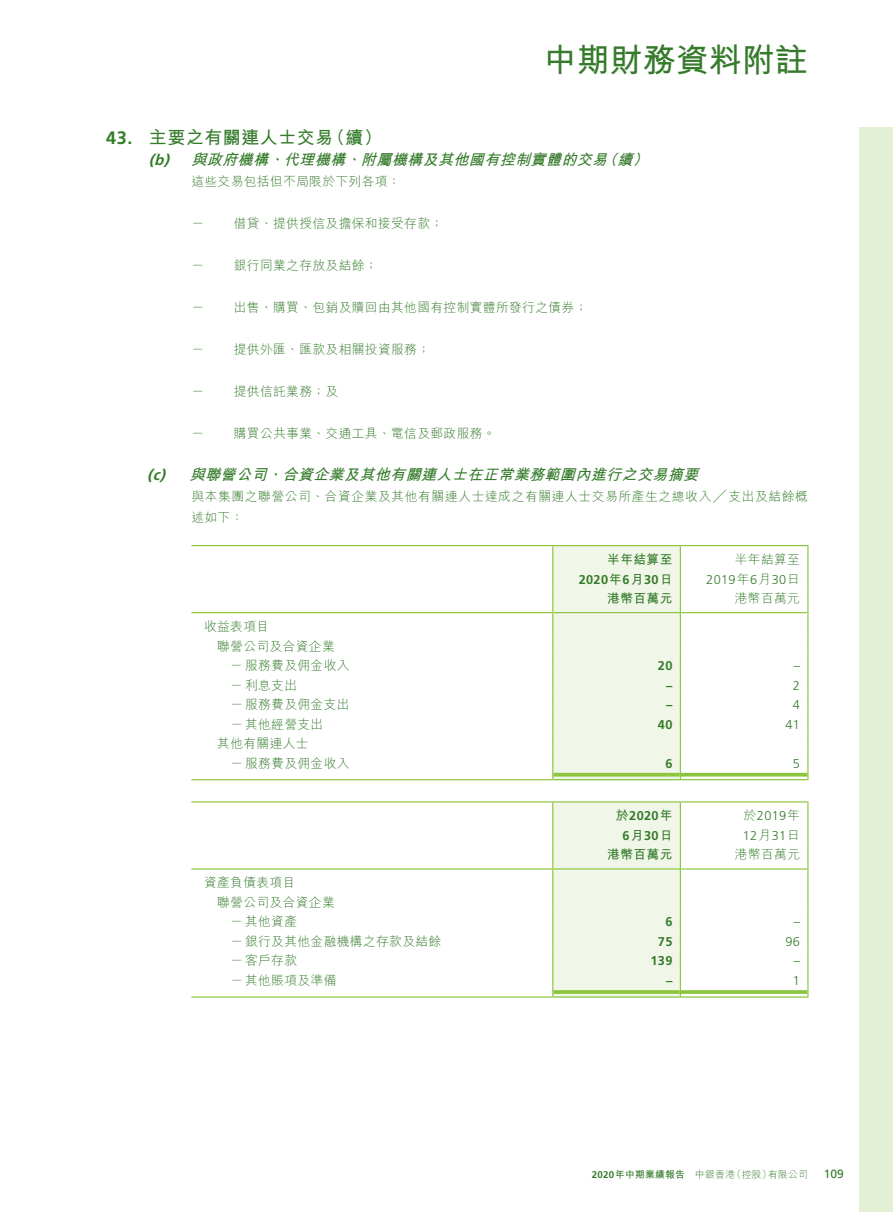
<style>
.page{position:relative;width:893px;height:1212px;background:#fff}
.page>*{position:absolute;margin:0;border:0;box-sizing:border-box;transform-origin:0 0}
.t1{font:700 33px "M Hei HK";color:#357b2b}
.t2{font:700 18px "M Hei HK";letter-spacing:.03em;color:#357b2b}
.t3{font:italic 700 15px "M Hei HK";color:#357b2b}
.t4{font:300 12.75px/21px "M Hei HK";letter-spacing:.03em;color:#357b2b}
.t5{font:700 12.75px/19.5px "Frutiger LT Std";letter-spacing:.03em;color:#357b2b;text-align:center}
.t6{font:300 12.75px/19.5px "Frutiger LT Std";letter-spacing:.03em;color:#357b2b}
.t7{font:700 12.75px "M Hei HK";letter-spacing:.03em;color:#357b2b}
.t8{font:12px "Frutiger LT Std";color:#357b2b}
.t9{font:300 9.75px "M Hei HK";letter-spacing:.03em;color:#357b2b}
.s1{font-family:"Frutiger LT Std"}
.s2{font-family:"M Hei HK"}
.s3{font-family:"Frutiger LT Std";font-weight:700}
.s4{font-weight:700}
</style>
<div class="page">
<div style="left:859px;top:128px;width:34px;height:1084px;background:#e4f0d4"></div>
<hr style="left:191px;top:545px;width:362px;height:1px;background:#8bc63e">
<hr style="left:553px;top:545px;width:127px;height:1px;background:#8bc63e">
<hr style="left:680px;top:545px;width:128px;height:1px;background:#8bc63e">
<hr style="left:807px;top:546px;width:1px;height:39px;background:#8bc63e">
<div style="left:552px;top:546px;width:129px;height:234px;background:#f1f7e8"></div>
<svg style="left:807px;top:585px;width:1px;height:195px"></svg>
<hr style="left:191px;top:612px;width:361px;height:1px;background:#8bc63e">
<hr style="left:553px;top:612px;width:127px;height:1px;background:#8bc63e">
<hr style="left:681px;top:612px;width:126px;height:1px;background:#8bc63e">
<hr style="left:191px;top:779px;width:361px;height:1px;background:#8bc63e">
<hr style="left:553px;top:773px;width:127px;height:3px;background:#8bc63e">
<hr style="left:553px;top:779px;width:127px;height:1px;background:#8bc63e">
<hr style="left:681px;top:773px;width:126px;height:3px;background:#8bc63e">
<hr style="left:681px;top:779px;width:126px;height:1px;background:#8bc63e">
<hr style="left:191px;top:801px;width:362px;height:1px;background:#8bc63e">
<hr style="left:553px;top:801px;width:127px;height:1px;background:#8bc63e">
<hr style="left:680px;top:801px;width:128px;height:1px;background:#8bc63e">
<hr style="left:807px;top:802px;width:1px;height:39px;background:#8bc63e">
<div style="left:552px;top:802px;width:129px;height:195px;background:#f1f7e8"></div>
<svg style="left:807px;top:841px;width:1px;height:156px"></svg>
<hr style="left:191px;top:868px;width:361px;height:1px;background:#8bc63e">
<hr style="left:553px;top:868px;width:127px;height:1px;background:#8bc63e">
<hr style="left:681px;top:868px;width:126px;height:1px;background:#8bc63e">
<hr style="left:191px;top:996px;width:361px;height:1px;background:#8bc63e">
<svg style="left:553px;top:990px;width:127px;height:4px"></svg>
<hr style="left:553px;top:996px;width:127px;height:1px;background:#8bc63e">
<svg style="left:681px;top:990px;width:126px;height:4px"></svg>
<hr style="left:681px;top:996px;width:126px;height:1px;background:#8bc63e">
<h1 class="t1" style="left:544px;top:36px;width:265px">中期財務資料附註</h1>
<h2 class="t2" style="left:106px;top:124px;width:277px"><span class="s1">43.</span> 主要之有關連人士交易（續）</h2>
<p class="t3" style="left:149px;top:149px;width:506px"><span class="s1">(b)</span> 與政府機構、代理機構、附屬機構及其他國有控制實體的交易（續）</p>
<p class="t4" style="left:191px;top:171px;width:211px">這些交易包括但不局限於下列各項：</p>
<p class="t4" style="left:191px;top:213px;width:14px">－</p>
<p class="t4" style="left:234px;top:213px;width:211px">借貸、提供授信及擔保和接受存款；</p>
<p class="t4" style="left:191px;top:255px;width:14px">－</p>
<p class="t4" style="left:234px;top:255px;width:145px">銀行同業之存放及結餘；</p>
<p class="t4" style="left:191px;top:297px;width:14px">－</p>
<p class="t4" style="left:234px;top:297px;width:355px">出售、購買、包銷及贖回由其他國有控制實體所發行之債券；</p>
<p class="t4" style="left:191px;top:339px;width:14px">－</p>
<p class="t4" style="left:234px;top:339px;width:198px">提供外匯、匯款及相關投資服務；</p>
<p class="t4" style="left:191px;top:381px;width:14px">－</p>
<p class="t4" style="left:234px;top:381px;width:106px">提供信託業務；及</p>
<p class="t4" style="left:191px;top:423px;width:14px">－</p>
<p class="t4" style="left:234px;top:423px;width:263px">購買公共事業、交通工具、電信及郵政服務。</p>
<p class="t3" style="left:147px;top:464px;width:558px"><span class="s1">(c)</span> 與聯營公司、合資企業及其他有關連人士在正常業務範圍內進行之交易摘要</p>
<p class="t4" style="left:191px;top:486px;width:618px">與本集團之聯營公司、合資企業及其他有關連人士達成之有關連人士交易所產生之總收入╱支出及結餘概述如下：</p>
<p class="t7" style="left:607px;top:550px;width:67px">半年結算至</p>
<p class="t5" style="left:579px;top:569px;width:95px">2020<span class="s2">年</span>6<span class="s2">月</span>30<span class="s2">日</span></p>
<p class="t4" style="left:735px;top:549px;width:67px">半年結算至</p>
<p class="t6" style="left:706px;top:570px;width:95px">2019<span class="s2">年</span>6<span class="s2">月</span>30<span class="s2">日</span></p>
<p class="t7" style="left:607px;top:589px;width:67px">港幣百萬元</p>
<p class="t4" style="left:735px;top:588px;width:67px">港幣百萬元</p>
<p class="t4" style="left:204px;top:616px;width:67px">收益表項目</p>
<p class="t4" style="left:217px;top:635px;width:119px">聯營公司及合資企業</p>
<p class="t4" style="left:230px;top:655px;width:121px">－服務費及佣金收入</p>
<p class="t5" style="left:658px;top:656px;width:16px">20</p>
<p class="t6" style="left:794px;top:656px;width:8px">–</p>
<p class="t4" style="left:230px;top:674px;width:68px">－利息支出</p>
<p class="t5" style="left:666px;top:675px;width:8px">–</p>
<p class="t6" style="left:793px;top:676px;width:9px">2</p>
<p class="t4" style="left:230px;top:694px;width:121px">－服務費及佣金支出</p>
<p class="t5" style="left:666px;top:695px;width:8px">–</p>
<p class="t6" style="left:793px;top:695px;width:9px">4</p>
<p class="t4" style="left:230px;top:713px;width:94px">－其他經營支出</p>
<p class="t5" style="left:658px;top:714px;width:16px">40</p>
<p class="t6" style="left:785px;top:715px;width:16px">41</p>
<p class="t4" style="left:230px;top:733px;width:121px;line-height:19.5px;text-indent:-13px">其他有關連人士<br>－服務費及佣金收入</p>
<p class="t5" style="left:665px;top:753px;width:9px">6</p>
<p class="t6" style="left:793px;top:754px;width:9px">5</p>
<p class="t5" style="left:616px;top:806px;width:58px"><span class="s2">於</span>2020<span class="s2">年<br></span>6<span class="s2">月</span>30<span class="s2">日</span></p>
<p class="t6" style="left:743px;top:806px;width:59px"><span class="s2">於</span>2019<span class="s2">年<br></span>12<span class="s2">月</span>31<span class="s2">日</span></p>
<p class="t7" style="left:607px;top:845px;width:67px">港幣百萬元</p>
<p class="t4" style="left:735px;top:844px;width:67px">港幣百萬元</p>
<p class="t4" style="left:204px;top:872px;width:93px">資產負債表項目</p>
<p class="t4" style="left:217px;top:891px;width:119px">聯營公司及合資企業</p>
<p class="t4" style="left:230px;top:911px;width:68px">－其他資產</p>
<p class="t5" style="left:665px;top:912px;width:9px">6</p>
<p class="t6" style="left:794px;top:912px;width:8px">–</p>
<p class="t4" style="left:230px;top:930px;width:212px">－銀行及其他金融機構之存款及結餘</p>
<p class="t5" style="left:658px;top:932px;width:16px">75</p>
<p class="t6" style="left:785px;top:932px;width:16px">96</p>
<p class="t4" style="left:230px;top:950px;width:68px">－客戶存款</p>
<p class="t5" style="left:650px;top:951px;width:23px">139</p>
<p class="t6" style="left:794px;top:951px;width:8px">–</p>
<p class="t4" style="left:230px;top:969px;width:108px">－其他賬項及準備</p>
<p class="t5" style="left:666px;top:971px;width:8px">–</p>
<p class="t6" style="left:793px;top:971px;width:9px">1</p>
<p class="t9" style="left:592px;top:1169px;width:218px"><span class="s3">2020</span><span class="s4">年中期業績報告</span> 中銀香港（控股）有限公司</p>
<p class="t8" style="left:824px;top:1167px;width:22px">109</p>
</div>
